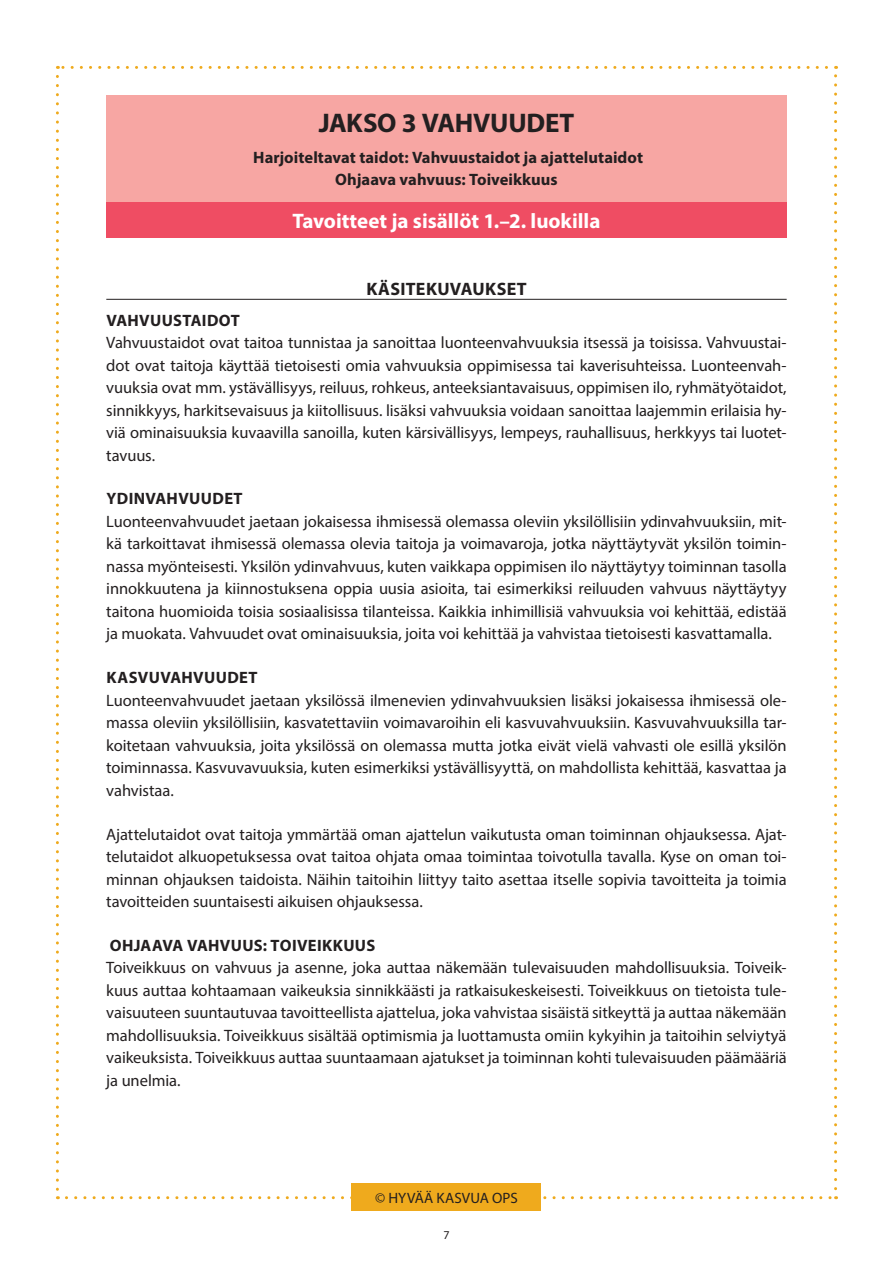
<style>
.page{position:relative;width:893px;height:1263px;background:#fff}
.page>*{position:absolute;margin:0;border:0;box-sizing:border-box;transform-origin:0 0}
.t1{font:700 27px "Myriad Pro";letter-spacing:-.01em;color:#231f20}
.t2{font:700 21px "Myriad Pro";letter-spacing:-.005em;color:#fff}
.t3{font:700 18px "Myriad Pro";letter-spacing:.02em;color:#231f20}
.t4{font:16.5px/22.5px "Myriad Pro";letter-spacing:-.005em;color:#231f20;text-align:justify}
.t5{font:700 16.5px/22.5px "Myriad Pro";letter-spacing:.005em;color:#231f20;text-align:center}
.t6{font:700 16.5px "Myriad Pro";letter-spacing:.025em;color:#231f20}
.t7{font:15px "Myriad Pro";letter-spacing:.005em;color:#231f20}
.t8{font:12px "Myriad Pro";color:#231f20}
</style>
<div class="page">
<svg style="left:56px;top:76px;width:3px;height:1123px"></svg>
<svg style="left:66px;top:1196px;width:771px;height:3px"></svg>
<svg style="left:834px;top:66px;width:3px;height:1123px"></svg>
<svg style="left:57px;top:66px;width:769px;height:3px"></svg>
<div style="left:352px;top:1183px;width:189px;height:28px;background:#efaa1d"></div>
<div style="left:106px;top:95px;width:681px;height:56px;background:#f7a6a3"></div>
<div style="left:106px;top:142px;width:681px;height:38px;background:#f7a6a3"></div>
<div style="left:106px;top:164px;width:681px;height:38px;background:#f7a6a3"></div>
<hr style="left:106px;top:299px;width:681px;height:1px;background:#231f20">
<div style="left:106px;top:203px;width:681px;height:35px;background:#ef4d63"></div>
<h1 class="t1" style="left:319px;top:105px;width:257px">JAKSO 3 VAHVUUDET</h1>
<p class="t5" style="left:253px;top:146px;width:391px">Harjoiteltavat taidot: Vahvuustaidot ja ajattelutaidot<br>Ohjaava vahvuus: Toiveikkuus</p>
<p class="t2" style="left:292px;top:207px;width:309px">Tavoitteet ja sisällöt 1.–2. luokilla</p>
<p class="t3" style="left:366px;top:277px;width:162px">KÄSITEKUVAUKSET</p>
<p class="t5" style="left:106px;top:308px;width:135px">VAHVUUSTAIDOT</p>
<p class="t4" style="left:106px;top:331px;width:682px">Vahvuustaidot ovat taitoa tunnistaa ja sanoittaa luonteenvahvuuksia itsessä ja toisissa. Vahvuustai&shy;dot ovat taitoja käyttää tietoisesti omia vahvuuksia oppimisessa tai kaverisuhteissa. Luonteenvah&shy;vuuksia ovat mm. ystävällisyys, reiluus, rohkeus, anteeksiantavaisuus, oppimisen ilo, ryhmätyötaidot, sinnikkyys, harkitsevaisuus ja kiitollisuus. lisäksi vahvuuksia voidaan sanoittaa laajemmin erilaisia hy&shy;viä ominaisuuksia kuvaavilla sanoilla, kuten kärsivällisyys, lempeys, rauhallisuus, herkkyys tai luotet&shy;tavuus.</p>
<p class="t5" style="left:106px;top:487px;width:138px">YDINVAHVUUDET</p>
<p class="t4" style="left:106px;top:510px;width:682px">Luonteenvahvuudet jaetaan jokaisessa ihmisessä olemassa oleviin yksilöllisiin ydinvahvuuksiin, mit&shy;kä tarkoittavat ihmisessä olemassa olevia taitoja ja voimavaroja, jotka näyttäytyvät yksilön toimin&shy;nassa myönteisesti. Yksilön ydinvahvuus, kuten vaikkapa oppimisen ilo näyttäytyy toiminnan tasolla innokkuutena ja kiinnostuksena oppia uusia asioita, tai esimerkiksi reiluuden vahvuus näyttäytyy taitona huomioida toisia sosiaalisissa tilanteissa. Kaikkia inhimillisiä vahvuuksia voi kehittää, edistää ja muokata. Vahvuudet ovat ominaisuuksia, joita voi kehittää ja vahvistaa tietoisesti kasvattamalla.</p>
<p class="t6" style="left:106px;top:667px;width:152px">KASVUVAHVUUDET</p>
<p class="t4" style="left:106px;top:689px;width:682px">Luonteenvahvuudet jaetaan yksilössä ilmenevien ydinvahvuuksien lisäksi jokaisessa ihmisessä ole&shy;massa oleviin yksilöllisiin, kasvatettaviin voimavaroihin eli kasvuvahvuuksiin. Kasvuvahvuuksilla tar&shy;koitetaan vahvuuksia, joita yksilössä on olemassa mutta jotka eivät vielä vahvasti ole esillä yksilön toiminnassa. Kasvuvavuuksia, kuten esimerkiksi ystävällisyyttä, on mahdollista kehittää, kasvattaa ja vahvistaa.</p>
<p class="t4" style="left:106px;top:822px;width:682px">Ajattelutaidot ovat taitoja ymmärtää oman ajattelun vaikutusta oman toiminnan ohjauksessa. Ajat&shy;telutaidot alkuopetuksessa ovat taitoa ohjata omaa toimintaa toivotulla tavalla. Kyse on oman toi&shy;minnan ohjauksen taidoista. Näihin taitoihin liittyy taito asettaa itselle sopivia tavoitteita ja toimia tavoitteiden suuntaisesti aikuisen ohjauksessa.</p>
<p class="t5" style="left:110px;top:933px;width:267px">OHJAAVA VAHVUUS: TOIVEIKKUUS</p>
<p class="t4" style="left:106px;top:956px;width:682px">Toiveikkuus on vahvuus ja asenne, joka auttaa näkemään tulevaisuuden mahdollisuuksia. Toiveik&shy;kuus auttaa kohtaamaan vaikeuksia sinnikkäästi ja ratkaisukeskeisesti. Toiveikkuus on tietoista tule&shy;vaisuuteen suuntautuvaa tavoitteellista ajattelua, joka vahvistaa sisäistä sitkeyttä ja auttaa näkemään mahdollisuuksia. Toiveikkuus sisältää optimismia ja luottamusta omiin kykyihin ja taitoihin selviytyä vaikeuksista. Toiveikkuus auttaa suuntaamaan ajatukset ja toiminnan kohti tulevaisuuden päämääriä ja unelmia.</p>
<p class="t7" style="left:375px;top:1189px;width:144px">© HYVÄÄ KASVUA OPS</p>
<p class="t8" style="left:443px;top:1227px;width:8px">7</p>
</div>
